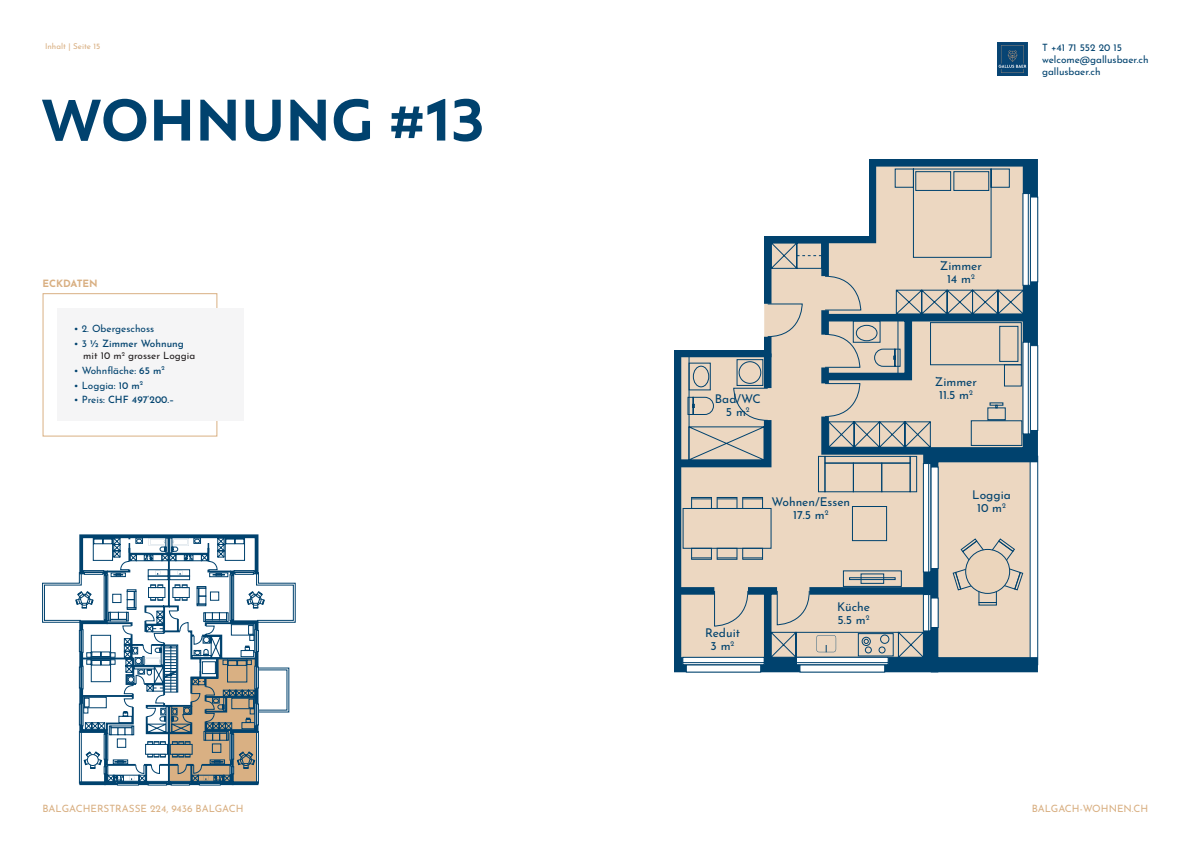
<style>
.page{position:relative;width:1191px;height:842px;background:#fff}
.page>*{position:absolute;margin:0;border:0;box-sizing:border-box;transform-origin:0 0}
.t1{font:700 67.9px "Rawson Alt";color:#00426e}
.t2{font:12px/13px "Josefin Sans";color:#00426e;text-align:center}
.t3{font:10px/12px "Josefin Sans";color:#00426e}
.t4{font:10px "Josefin Sans";color:#d9b083}
.t5{font:10px/12px "Josefin Sans";color:#231f20}
.t6{font:500 10px "Josefin Sans";color:#00426e}
.t7{font:700 10px "Josefin Sans";color:#d9b083}
.t8{font:8px "Josefin Sans";color:#d9b083}
.s1{color:#00426e}
.s2{font-weight:500;color:#00426e}
.s3{font-weight:500}
.s4{font-weight:400}
</style>
<div class="page">
<svg style="left:674px;top:159px;width:365px;height:514px;background:#bab9b3"></svg>
<div style="left:1030px;top:345px;width:8px;height:86px;background:#fff;border:1px solid #00426e"></div>
<svg style="left:1022px;top:384px;width:6px;height:50px"></svg>
<div style="left:1028px;top:342px;width:2px;height:92px;background:#fff;border:1px solid #00426e"></div>
<div style="left:799px;top:664px;width:86px;height:8px;background:#96b1c3"></div>
<div style="left:686px;top:664px;width:75px;height:8px;background:#96b1c3"></div>
<div style="left:930px;top:467px;width:8px;height:102px;background:#fff"></div>
<div style="left:930px;top:598px;width:8px;height:30px;background:#fff"></div>
<svg style="left:764px;top:236px;width:32px;height:110px;background:#adafab"></svg>
<div style="left:978px;top:602px;width:18px;height:3px;border:1px solid #00426e"></div>
<svg style="left:952px;top:538px;width:71px;height:52px;background:#cbc2b5"></svg>
<div style="left:965px;top:549px;width:44px;height:44px;background:#ebd5bc;border-radius:50%"></div>
<div style="left:965px;top:549px;width:44px;height:45px;border:1px solid #00426e;border-radius:50%"></div>
<svg style="left:674px;top:346px;width:260px;height:325px;background:#c6c0b5"></svg>
<div style="left:737px;top:359px;width:26px;height:27px;border:1px solid #00426e"></div>
<div style="left:739px;top:361px;width:22px;height:23px;border:1px solid #00426e;border-radius:50%"></div>
<svg style="left:817px;top:409px;width:120px;height:49px;background:#a3a9a7"></svg>
<div style="left:824px;top:463px;width:29px;height:29px;border:1px solid #00426e"></div>
<div style="left:853px;top:463px;width:29px;height:29px;border:1px solid #00426e"></div>
<div style="left:881px;top:463px;width:29px;height:29px;border:1px solid #00426e"></div>
<div style="left:818px;top:456px;width:7px;height:36px;border:1px solid #00426e"></div>
<div style="left:824px;top:456px;width:86px;height:7px;border:1px solid #00426e"></div>
<div style="left:910px;top:456px;width:6px;height:36px;border:1px solid #00426e"></div>
<div style="left:852px;top:506px;width:34px;height:35px;border:1px solid #00426e"></div>
<svg style="left:796px;top:169px;width:243px;height:215px;background:#c3beb4"></svg>
<div style="left:800px;top:215px;width:7px;height:24px;background:#00426e"></div>
<div style="left:115px;top:0;width:649px;height:350px;background:#fff"></div>
<div style="left:43px;top:293px;width:174px;height:144px;border:1px solid #d9b083"></div>
<div style="left:57px;top:308px;width:187px;height:112px;background:#f5f5f6"></div>
<svg style="left:162px;top:293px;width:57px;height:242px"></svg>
<svg style="left:42px;top:535px;width:253px;height:250px"></svg>
<div style="left:202px;top:662px;width:13px;height:12px;border:1px solid #00426e"></div>
<div style="left:752px;top:61px;width:116px;height:175px;background:#fff"></div>
<img style="left:997px;top:43px;width:31px;height:32px">
<p class="t8" style="left:45px;top:40px;width:57px">Inhalt | Seite 15</p>
<h1 class="t1" style="left:42px;top:82px;width:444px">WOHNUNG #13</h1>
<p class="t7" style="left:43px;top:276px;width:57px">ECKDATEN</p>
<p class="t3" style="left:74px;top:322px;width:82px">• 2. Obergeschoss</p>
<p class="t5" style="left:83px;top:337px;width:114px;text-indent:-9px"><span class="s1">• 3 1/2</span> <span class="s2">Zimmer Wohnung </span>mit 10 m<sup>2</sup> grosser Loggia</p>
<p class="t3" style="left:74px;top:363px;width:92px">• Wohnfläche<span class="s3">: 65 m</span><sup>2</sup></p>
<p class="t3" style="left:74px;top:378px;width:71px">• Loggia<span class="s3">: 10 m</span><sup>2</sup></p>
<p class="t6" style="left:74px;top:392px;width:102px"><span class="s4">• Preis</span>: CHF 497‘200.–</p>
<p class="t3" style="left:1042px;top:40px;width:108px">T +41 71 552 20 15 welcome@gallusbaer.ch gallusbaer.ch</p>
<p class="t2" style="left:715px;top:392px;width:47px">Bad/WC<br>5 m<sup>2</sup></p>
<p class="t2" style="left:771px;top:494px;width:80px">Wohnen/Essen<br>17.5 m<sup>2</sup></p>
<p class="t2" style="left:705px;top:625px;width:37px">Reduit<br>3 m<sup>2</sup></p>
<p class="t2" style="left:837px;top:599px;width:35px;text-align:left">Küche<br>5.5 m<sup>2</sup></p>
<p class="t2" style="left:940px;top:258px;width:44px">Zimmer<br>14 m<sup>2</sup></p>
<p class="t2" style="left:935px;top:374px;width:44px">Zimmer<br>11.5 m<sup>2</sup></p>
<p class="t2" style="left:972px;top:487px;width:40px">Loggia<br>10 m<sup>2</sup></p>
<p class="t4" style="left:43px;top:801px;width:203px">BALGACHERSTRASSE 224, 9436 BALGACH</p>
<p class="t4" style="left:1031px;top:801px;width:118px">BALGACH-WOHNEN.CH</p>
</div>
